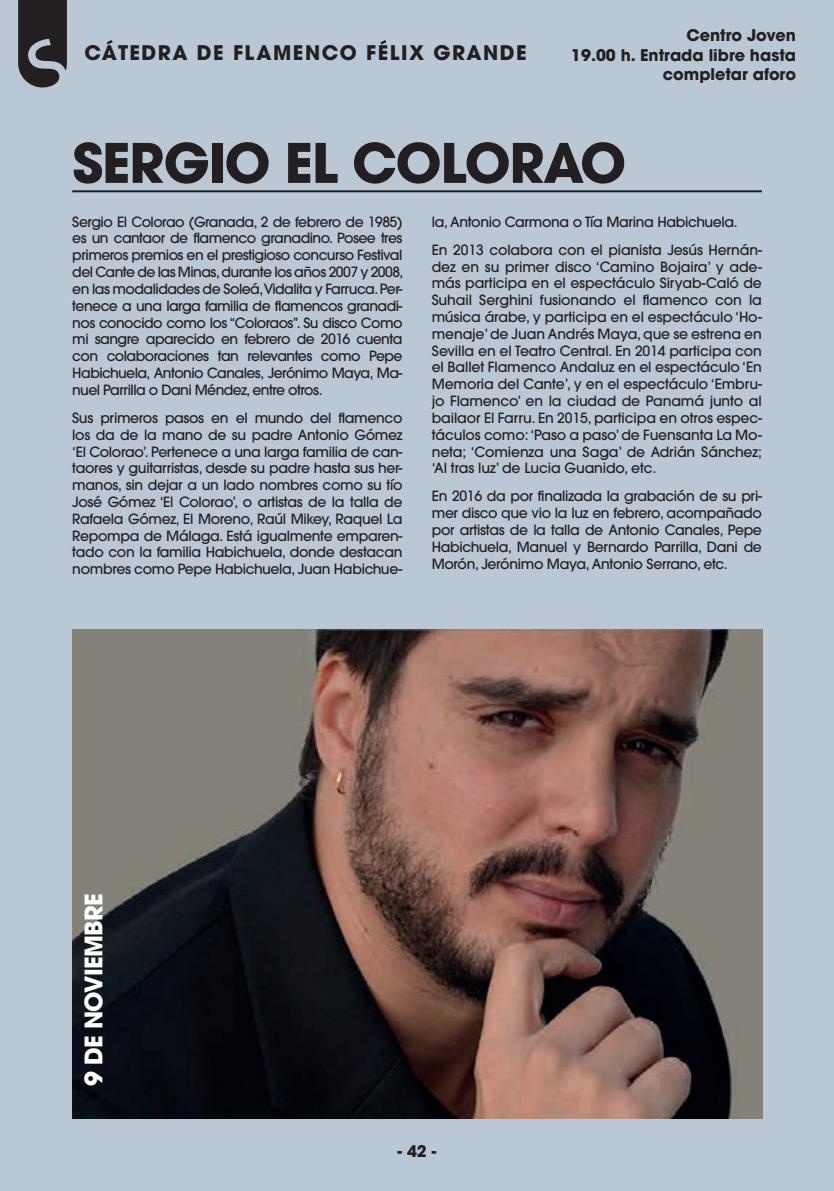
<style>
.page{position:relative;width:834px;height:1191px;background:#fff}
.page>*{position:absolute;margin:0;border:0;box-sizing:border-box;transform-origin:0 0}
.t1{font:700 54px "ITC Avant Garde Std";letter-spacing:-.025em;color:#231f20}
.t2{font:700 24px "ITC Avant Garde Std";letter-spacing:-.025em;color:#fff}
.t3{font:700 20px "ITC Avant Garde Std";letter-spacing:.075em;color:#231f20}
.t4{font:700 16px/19.2px "ITC Avant Garde Std";color:#231f20;text-align:right}
.t5{font:500 14px/16.8px "ITC Avant Garde Std";letter-spacing:-.025em;color:#231f20;text-align:justify}
</style>
<div class="page">
<div style="left:0;top:0;width:833px;height:1191px;background:#bac8d5"></div>
<img style="left:72px;top:629px;width:690px;height:490px">
<hr style="left:72px;top:190px;width:689px;height:2px;background:#231f20">
<svg style="left:18px;top:0;width:49px;height:88px"></svg>
<h3 class="t3" style="left:84px;top:39px;width:443px">CÁTEDRA DE FLAMENCO FÉLIX GRANDE</h3>
<p class="t4" style="left:571px;top:26px;width:226px">Centro Joven<br>19.00 h. Entrada libre hasta completar aforo</p>
<h1 class="t1" style="left:72px;top:127px;width:555px">SERGIO EL COLORAO</h1>
<p class="t5" style="left:72px;top:213px;width:332px">Sergio El Colorao (Granada, 2 de febrero de 1985) es un cantaor de flamenco granadino. Posee tres primeros premios en el prestigioso concurso Festival del Cante de las Minas, durante los años 2007 y 2008, en las modalidades de Soleá,Vidalita y Farruca. Per&shy;tenece a una larga familia de flamencos granadi&shy;nos conocido como los “Coloraos”. Su disco Como mi sangre aparecido en febrero de 2016 cuenta con colaboraciones tan relevantes como Pepe Habichuela, Antonio Canales, Jerónimo Maya, Ma&shy;nuel Parrilla o Dani Méndez, entre otros.</p>
<p class="t5" style="left:72px;top:409px;width:331px">Sus primeros pasos en el mundo del flamenco los da de la mano de su padre Antonio Gómez ‘El Colorao’. Pertenece a una larga familia de can&shy;taores y guitarristas, desde su padre hasta sus her&shy;manos, sin dejar a un lado nombres como su tío José Gómez ‘El Colorao’, o artistas de la talla de Rafaela Gómez, El Moreno, Raúl Mikey, Raquel La Repompa de Málaga. Está igualmente emparen&shy;tado con la familia Habichuela, donde destacan nombres como Pepe Habichuela, Juan Habichue-</p>
<p class="t5" style="left:431px;top:207px;width:331px;line-height:28.2px">la, Antonio Carmona o Tía Marina Habichuela.<br>En 2013 colabora con el pianista Jesús Hernán-</p>
<p class="t5" style="left:431px;top:258px;width:331px">dez en su primer disco ‘Camino Bojaira’ y ade&shy;más participa en el espectáculo Siryab-Caló de Suhail Serghini fusionando el flamenco con la música árabe, y participa en el espectáculo ‘Ho&shy;menaje’ de Juan Andrés Maya, que se estrena en Sevilla en el Teatro Central. En 2014 participa con el Ballet Flamenco Andaluz en el espectáculo ‘En Memoria del Cante’, y en el espectáculo ‘Embru&shy;jo Flamenco’ en la ciudad de Panamá junto al bailaor El Farru. En 2015, participa en otros espec&shy;táculos como: ‘Paso a paso’ de Fuensanta La Mo&shy;neta; ‘Comienza una Saga’ de Adrián Sánchez; ‘Al tras luz’ de Lucia Guanido, etc.</p>
<p class="t5" style="left:431px;top:488px;width:331px">En 2016 da por finalizada la grabación de su pri&shy;mer disco que vio la luz en febrero, acompañado por artistas de la talla de Antonio Canales, Pepe Habichuela, Manuel y Bernardo Parrilla, Dani de Morón, Jerónimo Maya, Antonio Serrano, etc.</p>
<h2 class="t2" style="left:77px;top:1086px;width:195px;rotate:-90deg">9 DE NOVIEMBRE</h2>
<p class="t4" style="left:397px;top:1141px;width:40px">- 42 -</p>
</div>
